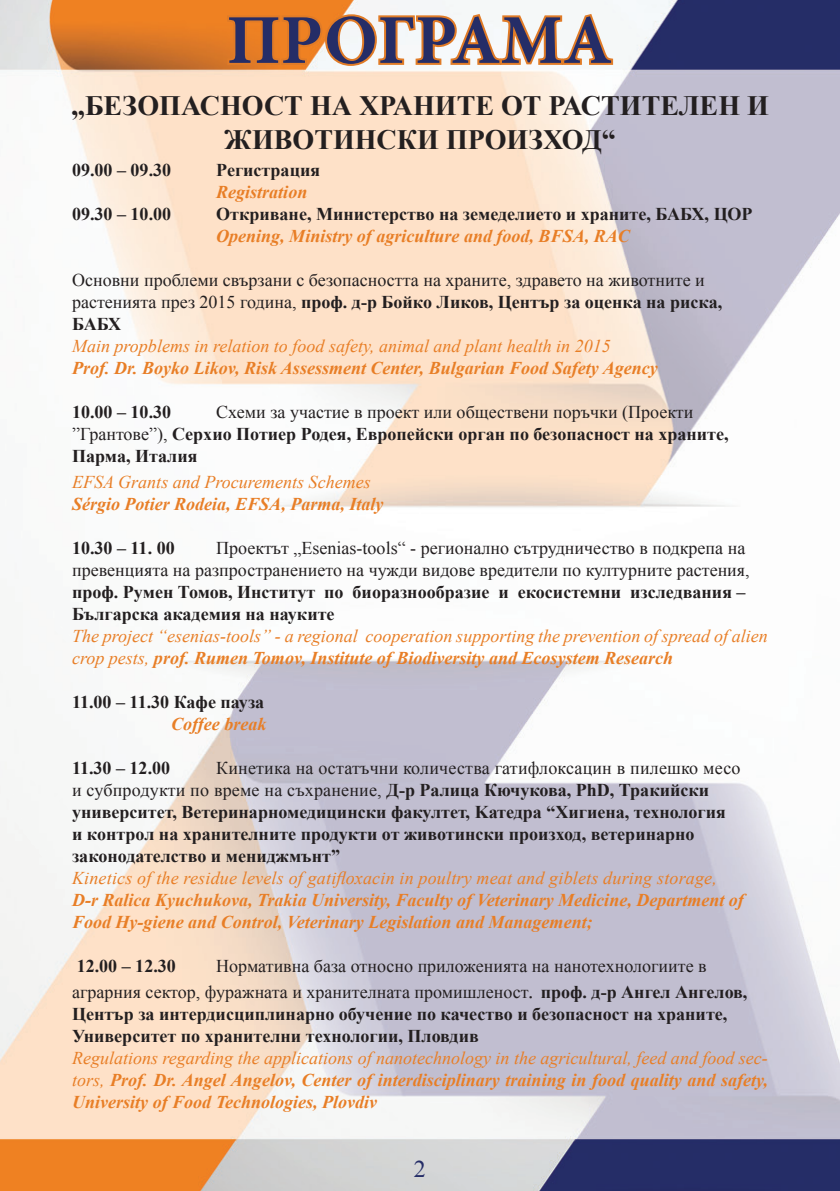
<style>
.page{position:relative;width:840px;height:1191px;background:#fff}
.page>*{position:absolute;margin:0;border:0;box-sizing:border-box;transform-origin:0 0}
.t1{font:700 70px "Minion Pro";color:#252d67}
.t2{font:700 28px/33.6px "Times New Roman";color:#231f20;text-align:center}
.t3{font:24px "Times New Roman";color:#252d67}
.t4{font:700 18px/22px "Times New Roman";color:#231f20}
.Text{font:italic 700 18px/22px "Times New Roman";color:#e87e26}
.t5{font:18px/22px "Times New Roman";color:#231f20}
.Text-2{font:italic 18px "Times New Roman";color:#e87e26}
.s1{font-weight:700}
.s2{font-weight:400}
.s3{font-style:italic;font-size:24px}
</style>
<div class="page">
<img style="left:0;top:0;width:839px;height:1191px">
<svg style="left:225px;top:12px;width:278px;height:56px"></svg>
<svg style="left:497px;top:13px;width:67px;height:1178px"></svg>
<svg style="left:560px;top:12px;width:54px;height:55px"></svg>
<p class="t1" style="left:227px;top:-9px;width:387px">ПРОГРАМА</p>
<p class="t2" style="left:71px;top:88px;width:699px">„БЕЗОПАСНОСТ НА ХРАНИТЕ ОТ РАСТИТЕЛЕН И<br>ЖИВОТИНСКИ ПРОИЗХОД“</p>
<p class="t4" style="left:72px;top:158px;width:100px">09.00 – 09.30</p>
<p class="t4" style="left:216px;top:158px;width:105px">Регистрация</p>
<p class="Text" style="left:216px;top:180px;width:93px">Registration</p>
<p class="t4" style="left:72px;top:202px;width:100px">09.30 – 10.00</p>
<p class="t4" style="left:216px;top:202px;width:537px">Откриване, Министерство на земеделието и храните, БАБХ, ЦОР</p>
<p class="Text" style="left:216px;top:224px;width:415px">Opening, Мinistry of agriculture and food, BFSA, RAC</p>
<p class="t5" style="left:72px;top:269px;width:651px">Основни проблеми свързани с безопасността на храните, здравето на животните и растенията през 2015 година, <span class="s1">проф. д-р Бойко Ликов, Център за оценка на риска,<br>БАБХ</span></p>
<p class="Text-2" style="left:72px;top:334px;width:540px">Main propblems in relation to food safety, animal and plant health in 2015</p>
<p class="Text" style="left:72px;top:356px;width:587px">Prof. Dr. Boyko Likov, Risk Assessment Center, Bulgarian Food Safety Agency</p>
<p class="t4" style="left:72px;top:400px;width:100px">10.00 – 10.30</p>
<p class="t4" style="left:72px;top:400px;width:657px;text-indent:144px"><span class="s2">Схеми за участие в проект или обществени поръчки (Проекти ”Грантове”),</span> Серхио Потиер Родея, Европейски орган по безопасност на храните,<br>Парма, Италия</p>
<p class="Text-2" style="left:72px;top:470px;width:300px">EFSA Grants and Procurements Schemes</p>
<p class="Text" style="left:72px;top:492px;width:313px">Sérgio Potier Rodeia, EFSA, Parma, Italy</p>
<p class="t4" style="left:72px;top:536px;width:104px">10.30 – 11. 00</p>
<p class="t5" style="left:72px;top:537px;width:678px;text-indent:144px">Проектът „Еsenias-tools“ - регионално сътрудничество в подкрепа на превенцията на разпространението на чужди видове вредители по културните растения, <span class="s1">проф. Румен Томов, Институт по биоразнообразие и екосистемни изследвания – Българска академия на науките</span></p>
<p class="Text-2" style="left:72px;top:624px;width:697px">The project “esenias-tools” - a regional cooperation supporting the prevention of spread of alien</p>
<p class="Text" style="left:72px;top:646px;width:602px"><span class="s2">crop pests,</span> prof. Rumen Tomov, Institute of Biodiversity and Ecosystem Research</p>
<p class="t4" style="left:72px;top:690px;width:193px">11.00 – 11.30 Кафе пауза</p>
<p class="Text" style="left:171px;top:712px;width:97px">Coffee break</p>
<p class="t4" style="left:72px;top:756px;width:100px">11.30 – 12.00</p>
<p class="t4" style="left:72px;top:756px;width:669px;text-indent:144px"><span class="s2">Кинетика на остатъчни количества гатифлоксацин в пилешко месо и субпродукти по време на съхранение,</span> Д-р Ралица Кючукова, PhD, Тракийски университет, Ветеринарномедицински факултет, Kатедра “Хигиена, технология и контрол на хранителните продукти от животински произход, ветеринарно законодателство и мениджмънт”</p>
<p class="Text-2" style="left:72px;top:866px;width:646px">Kinetics of the residue levels of gatifloxacin in poultry meat and giblets during storage,</p>
<p class="Text" style="left:72px;top:888px;width:673px">D-r Ralica Kyuchukova, Trakia University, Faculty of Veterinary Medicine, Department of<br>Food Hy-giene and Control, Veterinary Legislation and Management;</p>
<p class="t4" style="left:77px;top:954px;width:100px">12.00 – 12.30</p>
<p class="t5" style="left:72px;top:953px;width:676px;line-height:26px;text-indent:144px">Нормативна база относно приложенията на нанотехнологиите в аграрния сектор, фуражната и хранителната промишленост<span class="s3">.</span> <span class="s1">проф. д-р Ангел Ангелов,</span></p>
<p class="t4" style="left:72px;top:1002px;width:656px">Център за интердисциплинарно обучение по качество и безопасност на храните,<br>Университет по хранителни технологии, Пловдив</p>
<p class="Text" style="left:72px;top:1046px;width:697px;text-align:justify"><span class="s2">Regulations regarding the applications of nanotechnology in the agricultural, feed and food sec&shy;tors,</span> Prof. Dr. Angel Angelov, Center of interdisciplinary training in food quality and safety, University of Food Technologies, Plovdiv</p>
<p class="t3" style="left:414px;top:1153px;width:13px">2</p>
</div>
